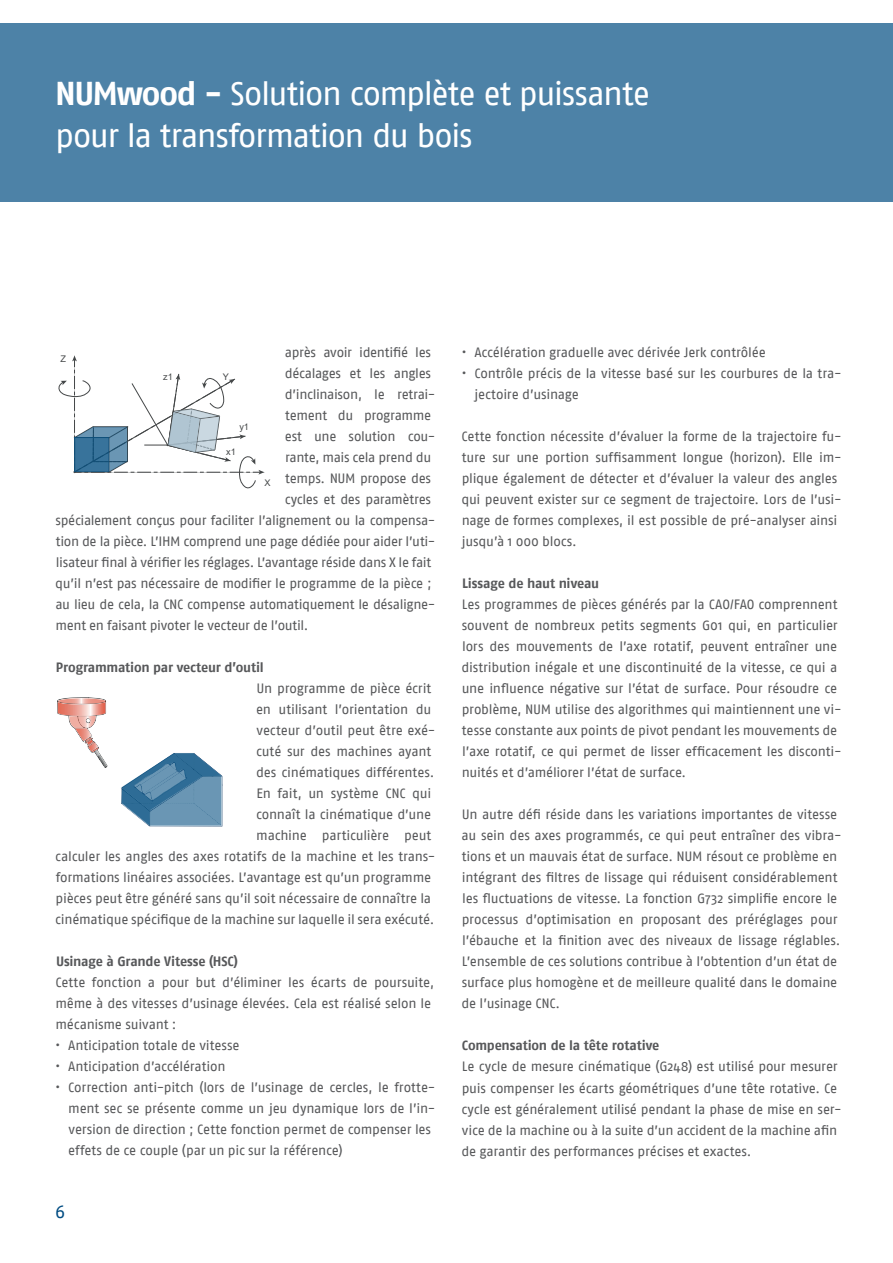
<style>
.page{position:relative;width:893px;height:1263px;background:#fff}
.page>*{position:absolute;margin:0;border:0;box-sizing:border-box;transform-origin:0 0}
.t1{font:33px/42px "Fago No";letter-spacing:-.045em;color:#fff}
.t2{font:18px "Fago No";color:#004c82}
.t3{font:13.5px/21px "Fago No";letter-spacing:-.015em;color:#57585a}
.t4{font:700 13.5px "Fago No";letter-spacing:-.015em;color:#57585a}
.t5{font:9.15px "Arial";color:#444748}
.s1{font-weight:700}
</style>
<div class="page">
<div style="left:0;top:23px;width:893px;height:179px;background:#4d82a7"></div>
<svg style="left:58px;top:356px;width:206px;height:133px"></svg>
<img style="left:57px;top:697px;width:166px;height:130px">
<svg style="left:58px;top:698px;width:49px;height:69px"></svg>
<svg style="left:121px;top:753px;width:101px;height:73px"></svg>
<h1 class="t1" style="left:55px;top:72px;width:596px"><span class="s1">NUMwood -</span> Solution complète et puissante pour la transformation du bois</h1>
<p class="t3" style="left:285px;top:342px;width:148px">après avoir identifié les</p>
<p class="t3" style="left:285px;top:363px;width:148px">décalages et les angles</p>
<p class="t3" style="left:285px;top:384px;width:152px">d’inclinaison, le retrai-</p>
<p class="t3" style="left:285px;top:405px;width:147px">tement du programme</p>
<p class="t3" style="left:285px;top:426px;width:152px">est une solution cou-</p>
<p class="t3" style="left:285px;top:447px;width:148px">rante, mais cela prend du</p>
<p class="t3" style="left:285px;top:468px;width:147px">temps. NUM propose des</p>
<p class="t3" style="left:285px;top:489px;width:148px">cycles et des paramètres</p>
<p class="t3" style="left:56px;top:510px;width:381px">spécialement conçus pour faciliter l’alignement ou la compensa-</p>
<p class="t3" style="left:56px;top:531px;width:381px">tion de la pièce. L’IHM comprend une page dédiée pour aider l’uti-</p>
<p class="t3" style="left:56px;top:552px;width:377px">lisateur final à vérifier les réglages. L’avantage réside dans X le fait</p>
<p class="t3" style="left:55px;top:573px;width:378px">qu’il n’est pas nécessaire de modifier le programme de la pièce ;</p>
<p class="t3" style="left:55px;top:594px;width:382px">au lieu de cela, la CNC compense automatiquement le désaligne-</p>
<p class="t3" style="left:56px;top:615px;width:254px">ment en faisant pivoter le vecteur de l’outil.</p>
<p class="t4" style="left:56px;top:659px;width:209px">Programmation par vecteur d’outil</p>
<p class="t3" style="left:257px;top:678px;width:176px">Un programme de pièce écrit</p>
<p class="t3" style="left:256px;top:699px;width:177px">en utilisant l’orientation du</p>
<p class="t3" style="left:257px;top:720px;width:180px">vecteur d’outil peut être exé-</p>
<p class="t3" style="left:256px;top:741px;width:177px">cuté sur des machines ayant</p>
<p class="t3" style="left:256px;top:762px;width:180px">des cinématiques différentes.</p>
<p class="t3" style="left:256px;top:783px;width:176px">En fait, un système CNC qui</p>
<p class="t3" style="left:256px;top:804px;width:177px">connaît la cinématique d’une</p>
<p class="t3" style="left:256px;top:825px;width:176px">machine particulière peut</p>
<p class="t3" style="left:55px;top:846px;width:382px">calculer les angles des axes rotatifs de la machine et les trans-</p>
<p class="t3" style="left:56px;top:867px;width:377px">formations linéaires associées. L’avantage est qu’un programme</p>
<p class="t3" style="left:56px;top:888px;width:377px">pièces peut être généré sans qu’il soit nécessaire de connaître la</p>
<p class="t3" style="left:55px;top:909px;width:381px">cinématique spécifique de la machine sur laquelle il sera exécuté.</p>
<p class="t4" style="left:56px;top:954px;width:183px">Usinage à Grande Vitesse (HSC)</p>
<p class="t3" style="left:56px;top:972px;width:380px">Cette fonction a pour but d’éliminer les écarts de poursuite, même à des vitesses d’usinage élevées. Cela est réalisé selon le mécanisme suivant :</p>
<p class="t3" style="left:55px;top:1035px;width:186px">• Anticipation totale de vitesse</p>
<p class="t3" style="left:55px;top:1056px;width:172px">• Anticipation d’accélération</p>
<p class="t3" style="left:68px;top:1077px;width:369px;text-indent:-13px">• Correction anti-pitch (lors de l’usinage de cercles, le frotte&shy;ment sec se présente comme un jeu dynamique lors de l’in&shy;version de direction ; Cette fonction permet de compenser les effets de ce couple (par un pic sur la référence)</p>
<p class="t5" style="left:60px;top:353px;width:7px">Z</p>
<p class="t5" style="left:163px;top:371px;width:11px">z1</p>
<p class="t5" style="left:223px;top:371px;width:8px">Y</p>
<p class="t5" style="left:239px;top:420px;width:11px">y1</p>
<p class="t5" style="left:226px;top:446px;width:11px">x1</p>
<p class="t5" style="left:264px;top:477px;width:8px">X</p>
<h2 class="t2" style="left:55px;top:1202px;width:12px">6</h2>
<p class="t3" style="left:461px;top:342px;width:306px">• Accélération graduelle avec dérivée Jerk contrôlée</p>
<p class="t3" style="left:475px;top:363px;width:368px;text-indent:-13px">• Contrôle précis de la vitesse basé sur les courbures de la tra&shy;jectoire d’usinage</p>
<p class="t3" style="left:461px;top:426px;width:382px">Cette fonction nécessite d’évaluer la forme de la trajectoire fu&shy;ture sur une portion suffisamment longue (horizon). Elle im&shy;plique également de détecter et d’évaluer la valeur des angles qui peuvent exister sur ce segment de trajectoire. Lors de l’usi&shy;nage de formes complexes, il est possible de pré-analyser ainsi jusqu’à 1 000 blocs.</p>
<p class="t4" style="left:462px;top:576px;width:139px">Lissage de haut niveau</p>
<p class="t3" style="left:461px;top:594px;width:382px">Les programmes de pièces générés par la CAO/FAO comprennent souvent de nombreux petits segments G01 qui, en particulier lors des mouvements de l’axe rotatif, peuvent entraîner une distribution inégale et une discontinuité de la vitesse, ce qui a une influence négative sur l’état de surface. Pour résoudre ce problème, NUM utilise des algorithmes qui maintiennent une vi&shy;tesse constante aux points de pivot pendant les mouvements de l’axe rotatif, ce qui permet de lisser efficacement les disconti&shy;nuités et d’améliorer l’état de surface.</p>
<p class="t3" style="left:461px;top:804px;width:382px">Un autre défi réside dans les variations importantes de vitesse au sein des axes programmés, ce qui peut entraîner des vibra&shy;tions et un mauvais état de surface. NUM résout ce problème en intégrant des filtres de lissage qui réduisent considérablement les fluctuations de vitesse. La fonction G732 simplifie encore le processus d’optimisation en proposant des préréglages pour l’ébauche et la finition avec des niveaux de lissage réglables.<br>L’ensemble de ces solutions contribue à l’obtention d’un état de surface plus homogène et de meilleure qualité dans le domaine de l’usinage CNC.</p>
<p class="t4" style="left:462px;top:1038px;width:199px">Compensation de la tête rotative</p>
<p class="t3" style="left:461px;top:1056px;width:382px">Le cycle de mesure cinématique (G248) est utilisé pour mesurer puis compenser les écarts géométriques d’une tête rotative. Ce cycle est généralement utilisé pendant la phase de mise en ser&shy;vice de la machine ou à la suite d’un accident de la machine afin de garantir des performances précises et exactes.</p>
</div>
